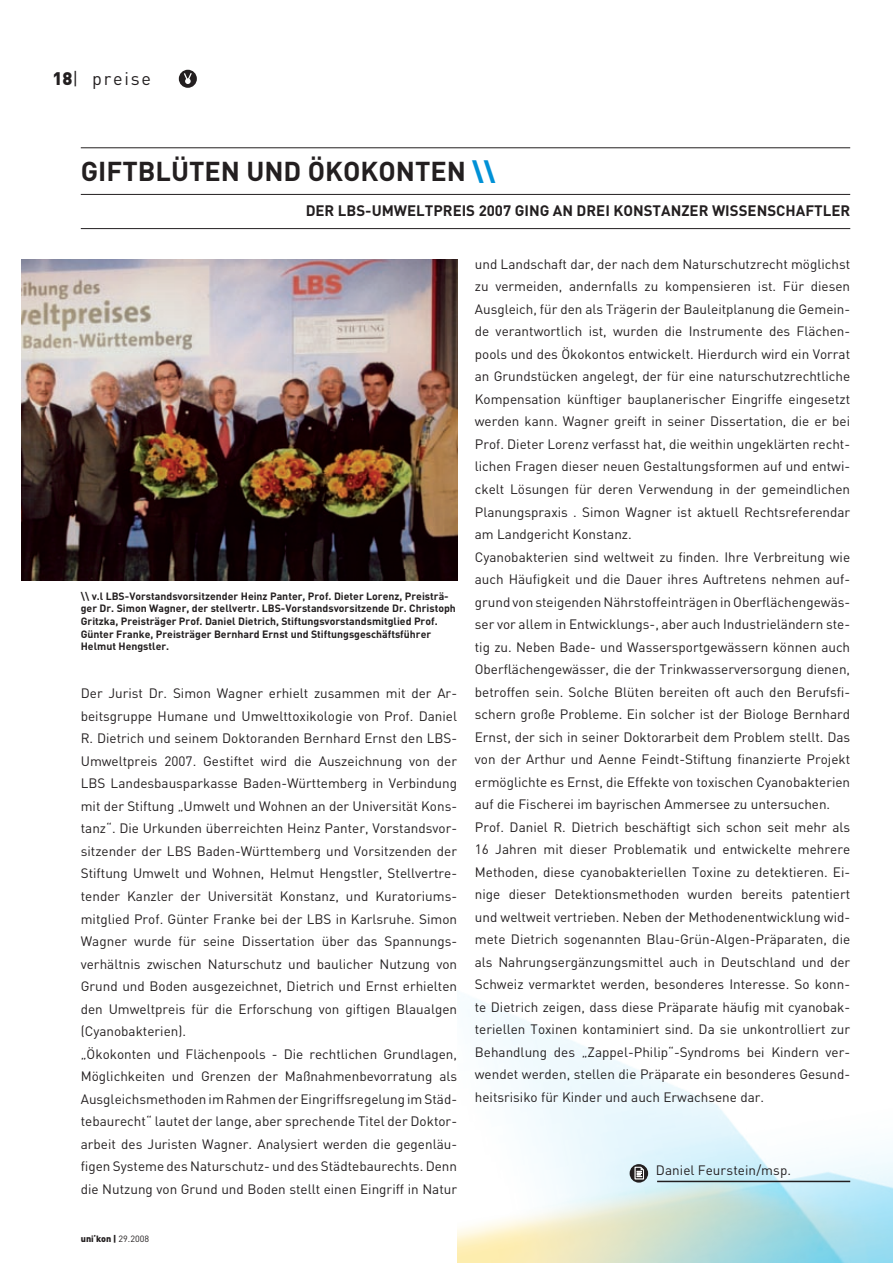
<style>
.page{position:relative;width:893px;height:1263px;background:#fff}
.page>*{position:absolute;margin:0;border:0;box-sizing:border-box;transform-origin:0 0}
.t1{font:700 27px "DIN";color:#231f20}
.t2{font:18px "DIN";letter-spacing:.1em;color:#231f20}
.t3{font:900 18px "DIN";color:#231f20}
.t4{font:700 15px "DIN";color:#231f20}
.t5{font:13.5px/22.5px "DIN";color:#231f20}
.t6{font:700 10.5px/12.6px "DIN";color:#231f20}
.t7{font:900 9px "DIN";color:#231f20}
.t8{font:900 6px "DIN";color:#231f20;scale:1.27 1}
.s1{font-weight:400}
.s2{font-weight:900;color:#0091d6}
</style>
<div class="page">
<img style="left:457px;top:999px;width:436px;height:264px">
<hr style="left:81px;top:194px;width:769px;height:1px;background:#231f20">
<hr style="left:81px;top:147px;width:769px;height:1px;background:#231f20">
<hr style="left:81px;top:228px;width:769px;height:1px;background:#231f20">
<hr style="left:657px;top:1181px;width:193px;height:1px;background:#231f20">
<svg style="left:630px;top:1164px;width:18px;height:18px"></svg>
<svg style="left:634px;top:1166px;width:10px;height:13px"></svg>
<img style="left:21px;top:260px;width:436px;height:320px">
<div style="left:179px;top:70px;width:18px;height:18px;background:#231f20;border-radius:50%"></div>
<svg style="left:184px;top:73px;width:8px;height:11px"></svg>
<h2 class="t3" style="left:52px;top:67px;width:27px">18<span class="s1">|</span></h2>
<h2 class="t2" style="left:92px;top:67px;width:60px">preise</h2>
<h1 class="t1" style="left:81px;top:154px;width:416px">GIFTBLÜTEN UND ÖKOKONTEN <span class="s2">\\</span></h1>
<p class="t4" style="left:306px;top:201px;width:546px">DER LBS-UMWELTPREIS 2007 GING AN DREI KONSTANZER WISSENSCHAFTLER</p>
<p class="t6" style="left:81px;top:589px;width:377px">\\ v.l LBS-Vorstandsvorsitzender Heinz Panter, Prof. Dieter Lorenz, Preisträ&shy;ger Dr. Simon Wagner, der stellvertr. LBS-Vorstandsvorsitzende Dr. Christoph Gritzka, Preisträger Prof. Daniel Dietrich, Stiftungsvorstandsmitglied Prof.<br>Günter Franke, Preisträger Bernhard Ernst und Stiftungsgeschäftsführer Helmut Hengstler.</p>
<p class="t5" style="left:81px;top:682px;width:378px">Der Jurist Dr. Simon Wagner erhielt zusammen mit der Ar&shy;beitsgruppe Humane und Umwelttoxikologie von Prof. Daniel R. Dietrich und seinem Doktoranden Bernhard Ernst den LBS-Umweltpreis 2007. Gestiftet wird die Auszeichnung von der LBS Landesbausparkasse Baden-Württemberg in Verbindung mit der Stiftung „Umwelt und Wohnen an der Universität Kons&shy;tanz“. Die Urkunden überreichten Heinz Panter, Vorstandsvor&shy;sitzender der LBS Baden-Württemberg und Vorsitzenden der Stiftung Umwelt und Wohnen, Helmut Hengstler, Stellvertre&shy;tender Kanzler der Universität Konstanz, und Kuratoriums&shy;mitglied Prof. Günter Franke bei der LBS in Karlsruhe. Simon Wagner wurde für seine Dissertation über das Spannungs&shy;verhältnis zwischen Naturschutz und baulicher Nutzung von Grund und Boden ausgezeichnet, Dietrich und Ernst erhielten den Umweltpreis für die Erforschung von giftigen Blaualgen (Cyanobakterien).<br>„Ökokonten und Flächenpools - Die rechtlichen Grundlagen, Möglichkeiten und Grenzen der Maßnahmenbevorratung als Ausgleichsmethoden im Rahmen der Eingriffsregelung im Städ&shy;tebaurecht“ lautet der lange, aber sprechende Titel der Doktor&shy;arbeit des Juristen Wagner. Analysiert werden die gegenläu&shy;figen Systeme des Naturschutz- und des Städtebaurechts. Denn die Nutzung von Grund und Boden stellt einen Eingriff in Natur</p>
<p class="t7" style="left:81px;top:1232px;width:70px">uni kon | <span class="s1">29.2008</span></p>
<p class="t8" style="left:94px;top:1230px;width:3px">,</p>
<p class="t5" style="left:475px;top:253px;width:377px">und Landschaft dar, der nach dem Naturschutzrecht möglichst zu vermeiden, andernfalls zu kompensieren ist. Für diesen Ausgleich, für den als Trägerin der Bauleitplanung die Gemein&shy;de verantwortlich ist, wurden die Instrumente des Flächen&shy;pools und des Ökokontos entwickelt. Hierdurch wird ein Vorrat an Grundstücken angelegt, der für eine naturschutzrechtliche Kompensation künftiger bauplanerischer Eingriffe eingesetzt werden kann. Wagner greift in seiner Dissertation, die er bei Prof. Dieter Lorenz verfasst hat, die weithin ungeklärten recht&shy;lichen Fragen dieser neuen Gestaltungsformen auf und entwi&shy;ckelt Lösungen für deren Verwendung in der gemeindlichen Planungspraxis . Simon Wagner ist aktuell Rechtsreferendar am Landgericht Konstanz.<br>Cyanobakterien sind weltweit zu finden. Ihre Verbreitung wie auch Häufigkeit und die Dauer ihres Auftretens nehmen auf&shy;grund von steigenden Nährstoffeinträgen in Oberflächengewäs&shy;ser vor allem in Entwicklungs-, aber auch Industrieländern ste&shy;tig zu. Neben Bade- und Wassersportgewässern können auch Oberflächengewässer, die der Trinkwasserversorgung dienen, betroffen sein. Solche Blüten bereiten oft auch den Berufsfi&shy;schern große Probleme. Ein solcher ist der Biologe Bernhard Ernst, der sich in seiner Doktorarbeit dem Problem stellt. Das von der Arthur und Aenne Feindt-Stiftung finanzierte Projekt ermöglichte es Ernst, die Effekte von toxischen Cyanobakterien auf die Fischerei im bayrischen Ammersee zu untersuchen.<br>Prof. Daniel R. Dietrich beschäftigt sich schon seit mehr als 16 Jahren mit dieser Problematik und entwickelte mehrere Methoden, diese cyanobakteriellen Toxine zu detektieren. Ei&shy;nige dieser Detektionsmethoden wurden bereits patentiert und weltweit vertrieben. Neben der Methodenentwicklung wid&shy;mete Dietrich sogenannten Blau-Grün-Algen-Präparaten, die als Nahrungsergänzungsmittel auch in Deutschland und der Schweiz vermarktet werden, besonderes Interesse. So konn&shy;te Dietrich zeigen, dass diese Präparate häufig mit cyanobak&shy;teriellen Toxinen kontaminiert sind. Da sie unkontrolliert zur Behandlung des „Zappel-Philip“-Syndroms bei Kindern ver&shy;wendet werden, stellen die Präparate ein besonderes Gesund&shy;heitsrisiko für Kinder und auch Erwachsene dar.</p>
<p class="t5" style="left:656px;top:1158px;width:137px">Daniel Feurstein/msp.</p>
</div>
